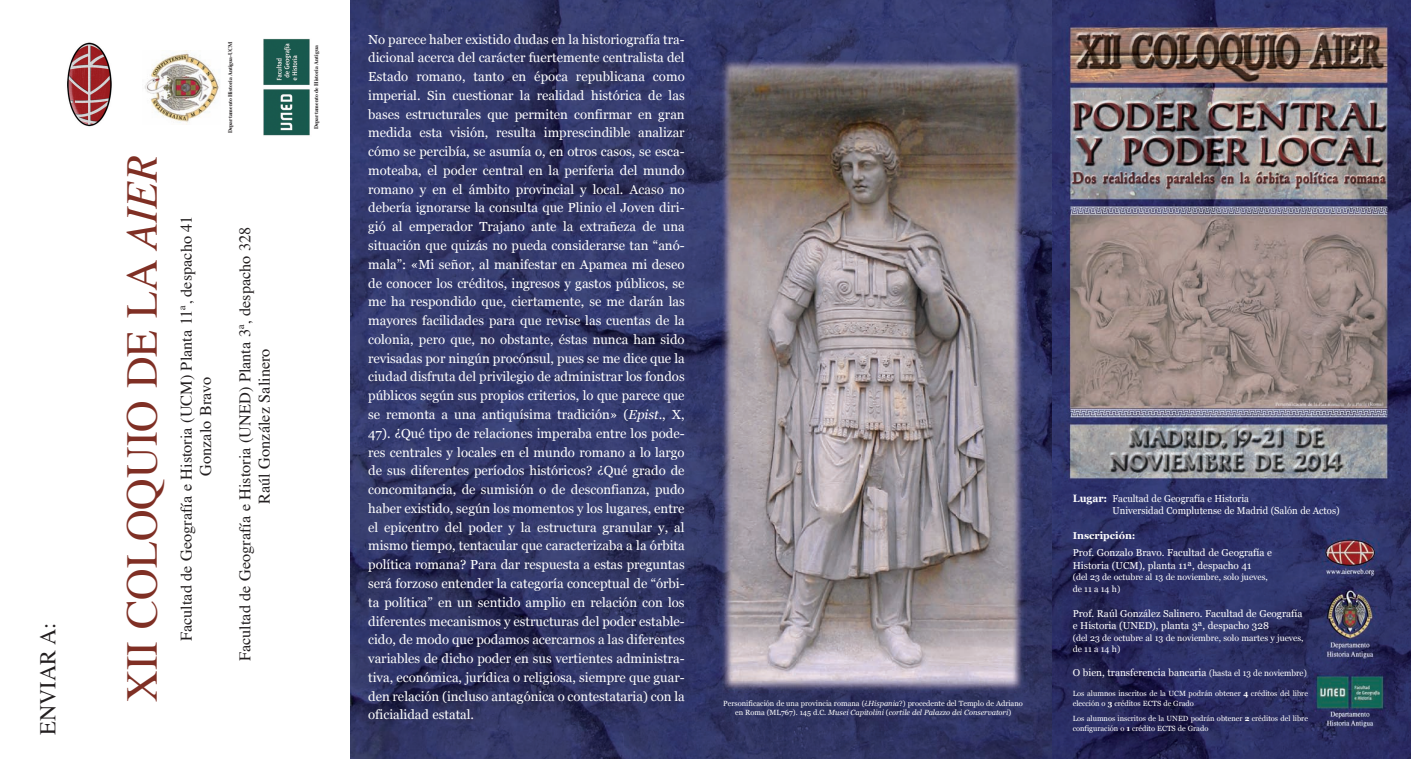
<style>
.page{position:relative;width:1411px;height:759px;background:#fff}
.page>*{position:absolute;margin:0;border:0;box-sizing:border-box;transform-origin:0 0}
.t1{font:43.75px "Times";color:#7f2f24}
.t2{font:22.5px "Times";color:#231f20}
.t3{font:16.25px/19.5px "Times";color:#231f20;text-align:center}
.t4{font:13.12px/18.8px "Georgia";color:#fff;text-align:justify}
.t5{font:10px/12.5px "Georgia";color:#fff}
.t6{font:10px/12.2px "Georgia";color:#fff;scale:.95 1}
.t7{font:700 10px "Georgia";color:#fff}
.t8{font:8.75px/11.9px "Georgia";color:#fff}
.t9{font:7.5px/10px "Georgia";color:#fff}
.t10{font:700 5.62px "Times";color:#231f20}
.s1{font-style:italic}
.s2{font-weight:700;font-size:10.62px}
.s3{font-size:8.75px}
.s4{font-weight:700}
</style>
<div class="page">
<img style="left:144px;top:50px;width:76px;height:74px">
<img style="left:67px;top:42px;width:45px;height:85px">
<img style="left:351px;top:0;width:1059px;height:758px">
<img style="left:263px;top:39px;width:47px;height:97px">
<img style="left:719px;top:60px;width:307px;height:631px">
<h2 class="t2" style="left:39px;top:734px;width:114px;rotate:-90deg">ENVIAR A:</h2>
<h1 class="t1" style="left:124px;top:701px;width:548px;rotate:-90deg">XII COLOQUIO DE LA <span class="s1">AIER</span></h1>
<p class="t10" style="left:228px;top:133px;width:93px;rotate:-90deg">Departamento Historia Antigua-UCM</p>
<p class="t3" style="left:178px;top:641px;width:427px;rotate:-90deg">Facultad de Geografía e Historia (UCM) Planta 11ª, despacho 41<br>Gonzalo Bravo</p>
<p class="t3" style="left:236px;top:503px;width:278px;text-align:left;text-indent:-157px;rotate:-90deg">Facultad de Geografía e Historia (UNED) Planta 3ª, despacho 328<br>Raúl González Salinero</p>
<p class="t10" style="left:314px;top:129px;width:85px;rotate:-90deg">Departamento de Historia Antigua</p>
<p class="t4" style="left:368px;top:30px;width:318px">No parece haber existido dudas en la historiografía tra&shy;dicional acerca del carácter fuertemente centralista del Estado romano, tanto en época republicana como imperial. Sin cuestionar la realidad histórica de las bases estructurales que permiten confirmar en gran medida esta visión, resulta imprescindible analizar cómo se percibía, se asumía o, en otros casos, se esca&shy;moteaba, el poder central en la periferia del mundo romano y en el ámbito provincial y local. Acaso no debería ignorarse la consulta que Plinio el Joven diri&shy;gió al emperador Trajano ante la extrañeza de una situación que quizás no pueda considerarse tan “anó&shy;mala”: «Mi señor, al manifestar en Apamea mi deseo de conocer los créditos, ingresos y gastos públicos, se me ha respondido que, ciertamente, se me darán las mayores facilidades para que revise las cuentas de la colonia, pero que, no obstante, éstas nunca han sido revisadas por ningún procónsul, pues se me dice que la ciudad disfruta del privilegio de administrar los fondos públicos según sus propios criterios, lo que parece que se remonta a una antiquísima tradición» (<span class="s1">Epist</span>., X, 47). ¿Qué tipo de relaciones imperaba entre los pode&shy;res centrales y locales en el mundo romano a lo largo de sus diferentes períodos históricos? ¿Qué grado de concomitancia, de sumisión o de desconfianza, pudo haber existido, según los momentos y los lugares, entre el epicentro del poder y la estructura granular y, al mismo tiempo, tentacular que caracterizaba a la órbita política romana? Para dar respuesta a estas preguntas será forzoso entender la categoría conceptual de “órbi&shy;ta política” en un sentido amplio en relación con los diferentes mecanismos y estructuras del poder estable&shy;cido, de modo que podamos acercarnos a las diferentes variables de dicho poder en sus vertientes administra&shy;tiva, económica, jurídica o religiosa, siempre que guar&shy;den relación (incluso antagónica o contestataria) con la oficialidad estatal.</p>
<p class="t9" style="left:723px;top:699px;width:301px;line-height:9px;text-align:center">Personificación de una provincia romana (¿<span class="s1">Hispania</span>?) procedente del Templo de Adriano en Roma (ML767). 145 d.C. <span class="s1">Musei Capitolini</span> (<span class="s1">cortile del Palazzo dei Conservatori</span>)</p>
<p class="t6" style="left:1112px;top:492px;width:240px;text-indent:-40px"><span class="s2">Lugar:</span> Facultad de Geografía e Historia<br>Universidad Complutense de Madrid (Salón de Actos)</p>
<p class="t7" style="left:1072px;top:529px;width:64px">Inscripción:</p>
<p class="t5" style="left:1072px;top:546px;width:201px">Prof. Gonzalo Bravo. Facultad de Geografía e<br>Historia (UCM), planta 11ª, despacho 41</p>
<p class="t8" style="left:1072px;top:570px;width:197px">(del 23 de octubre al 13 de noviembre, solo jueves, de 11 a 14 h)</p>
<p class="t5" style="left:1072px;top:607px;width:231px">Prof. Raúl González Salinero. Facultad de Geografía e Historia (UNED), planta 3ª, despacho 328</p>
<p class="t8" style="left:1072px;top:631px;width:232px;line-height:11.5px">(del 23 de octubre al 13 de noviembre, solo martes y jueves, de 11 a 14 h)</p>
<p class="t5" style="left:1072px;top:666px;width:235px">O bien, transferencia bancaria <span class="s3">(hasta el 13 de noviembre)</span></p>
<p class="t9" style="left:1072px;top:688px;width:237px">Los alumnos inscritos de la UCM podrán obtener <span class="s4">4</span> créditos del libre elección o <span class="s4">3</span> créditos ECTS de Grado</p>
<p class="t9" style="left:1072px;top:713px;width:237px">Los alumnos inscritos de la UNED podrán obtener <span class="s4">2</span> créditos del libre configuración o <span class="s4">1</span> crédito ECTS de Grado</p>
</div>
